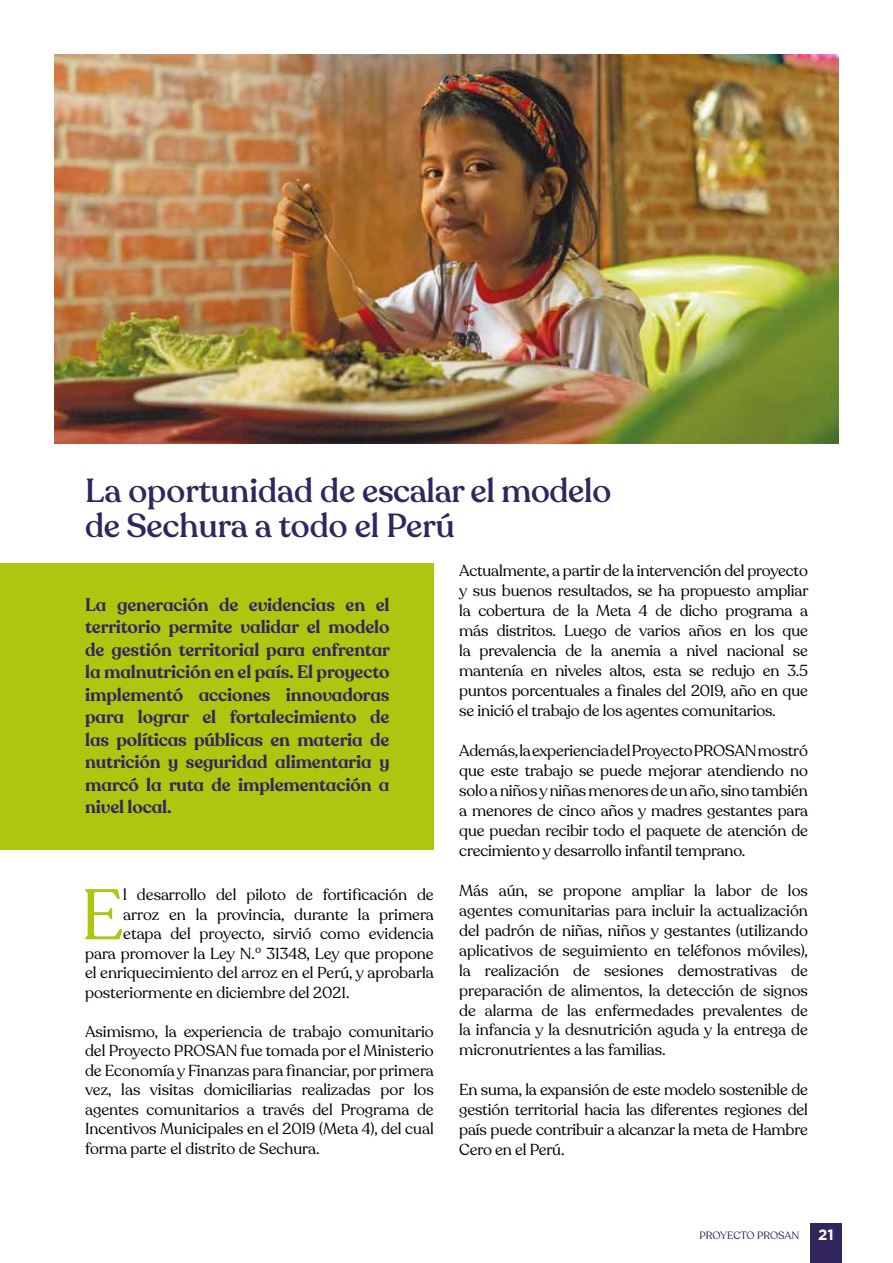
<style>
.page{position:relative;width:893px;height:1263px;background:#fff}
.page>*{position:absolute;margin:0;border:0;box-sizing:border-box;transform-origin:0 0}
.t1{font:70.65px "Recoleta";color:#adc710}
.t2{font:500 33px/34.5px "Recoleta";color:#32255e}
.t3{font:600 18px/22.5px "Recoleta Alt";letter-spacing:-.01em;color:#32255e;text-align:justify}
.t4{font:15.75px/20px "Recoleta";color:#000;text-align:justify}
.t5{font:10.5px "Recoleta";letter-spacing:-.005em;color:#32255e}
.s1{font-family:"Gotham";font-weight:700;font-size:15px;color:#fff}
</style>
<div class="page">
<div style="left:811px;top:1223px;width:31px;height:40px;background:#32255e"></div>
<img style="left:54px;top:54px;width:785px;height:390px">
<div style="left:0;top:563px;width:434px;height:287px;background:#adc710"></div>
<h2 class="t2" style="left:85px;top:474px;width:528px">La oportunidad de escalar el modelo de Sechura a todo el Perú</h2>
<p class="t3" style="left:85px;top:594px;width:306px">La generación de evidencias en el territorio permite validar el modelo de gestión territorial para enfrentar la malnutrición en el país. El proyecto implementó acciones innovadoras para lograr el fortalecimiento de las políticas públicas en materia de nutrición y seguridad alimentaria y marcó la ruta de implementación a nivel local.</p>
<h1 class="t1" style="left:81px;top:871px;width:44px">E</h1>
<p class="t4" style="left:123px;top:885px;width:312px">l desarrollo del piloto de fortificación de</p>
<p class="t4" style="left:123px;top:905px;width:312px">arroz en la provincia, durante la primera</p>
<p class="t4" style="left:123px;top:924px;width:312px">etapa del proyecto, sirvió como evidencia</p>
<p class="t4" style="left:85px;top:944px;width:350px">para promover la Ley N.° 31348, Ley que propone</p>
<p class="t4" style="left:85px;top:963px;width:350px">el enriquecimiento del arroz en el Perú, y aprobarla</p>
<p class="t4" style="left:85px;top:983px;width:266px">posteriormente en diciembre del 2021.</p>
<p class="t4" style="left:85px;top:1022px;width:350px;line-height:19.5px">Asimismo, la experiencia de trabajo comunitario del Proyecto PROSAN fue tomada por el Ministerio de Economía y Finanzas para financiar, por primera vez, las visitas domiciliarias realizadas por los agentes comunitarios a través del Programa de Incentivos Municipales en el 2019 (Meta 4), del cual forma parte el distrito de Sechura.</p>
<p class="t4" style="left:459px;top:561px;width:351px">Actualmente, a partir de la intervención del proyecto y sus buenos resultados, se ha propuesto ampliar la cobertura de la Meta 4 de dicho programa a más distritos. Luego de varios años en los que la prevalencia de la anemia a nivel nacional se mantenía en niveles altos, esta se redujo en 3.5 puntos porcentuales a finales del 2019, año en que se inició el trabajo de los agentes comunitarios.</p>
<p class="t4" style="left:459px;top:741px;width:350px">Además, la experiencia del Proyecto PROSAN mostró que este trabajo se puede mejorar atendiendo no solo a niños y niñas menores de un año, sino también a menores de cinco años y madres gestantes para que puedan recibir todo el paquete de atención de crecimiento y desarrollo infantil temprano.</p>
<p class="t4" style="left:459px;top:880px;width:350px">Más aún, se propone ampliar la labor de los agentes comunitarias para incluir la actualización del padrón de niñas, niños y gestantes (utilizando aplicativos de seguimiento en teléfonos móviles), la realización de sesiones demostrativas de preparación de alimentos, la detección de signos de alarma de las enfermedades prevalentes de la infancia y la desnutrición aguda y la entrega de micronutrientes a las familias.</p>
<p class="t4" style="left:459px;top:1080px;width:350px">En suma, la expansión de este modelo sostenible de gestión territorial hacia las diferentes regiones del país puede contribuir a alcanzar la meta de Hambre Cero en el Perú.</p>
<p class="t5" style="left:699px;top:1229px;width:136px">PROYECTO PROSAN <span class="s1">21</span></p>
</div>
